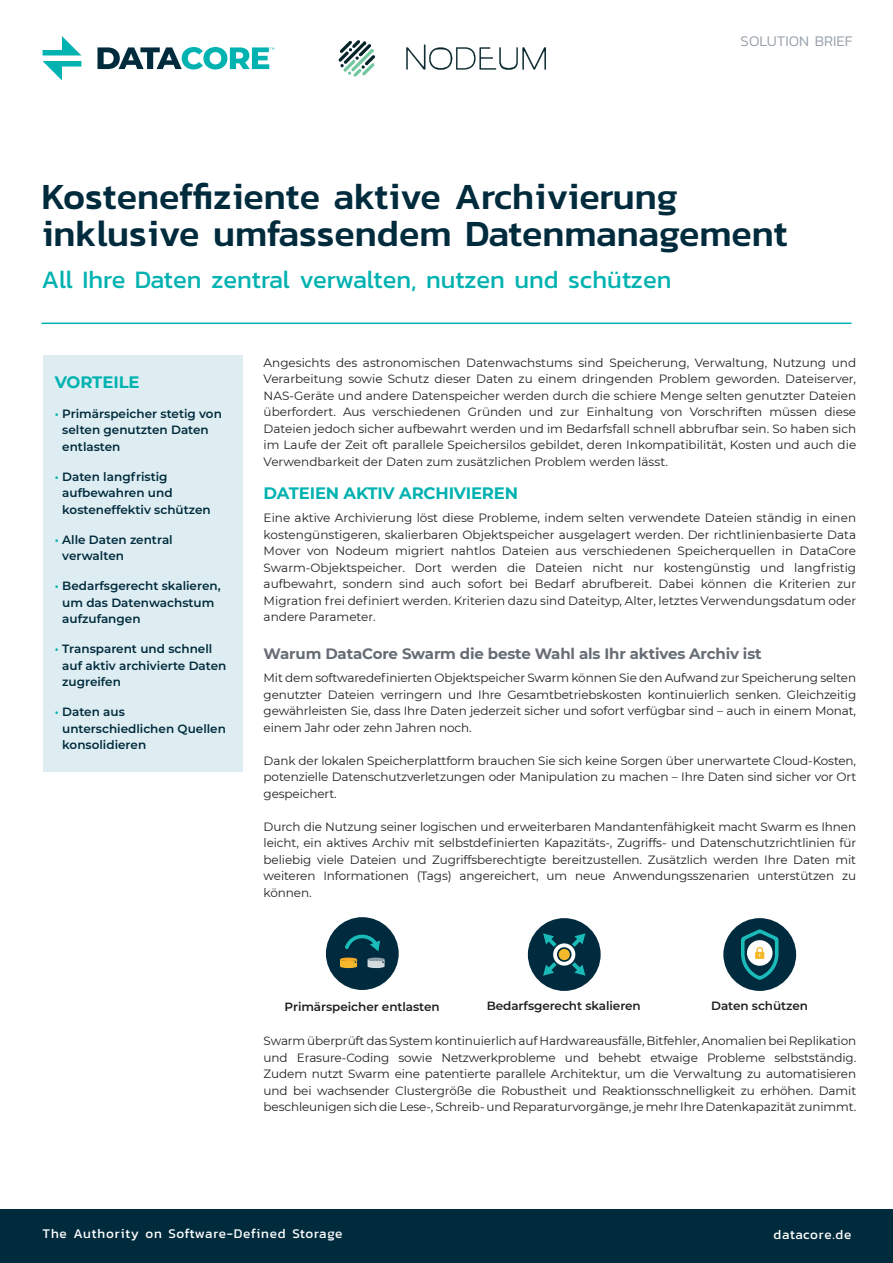
<style>
.page{position:relative;width:893px;height:1263px;background:#fff}
.page>*{position:absolute;margin:0;border:0;box-sizing:border-box;transform-origin:0 0}
.t1{font:500 37.5px/37.5px "Kanit";color:#002b3d}
.t2{font:25.5px "Kanit";color:#00b2b0}
.t3{font:700 16.5px "Montserrat";letter-spacing:-.01em;color:#00b2b0}
.t4{font:700 15px "Montserrat";letter-spacing:-.01em;color:#666d75}
.t5{font:300 15px "Kanit";color:#99a3ad}
.t6{font:13.5px "Kanit";letter-spacing:.05em;color:#fff}
.t7{font:12px/16.5px "Montserrat";letter-spacing:-.01em;color:#231f20;text-align:justify}
.t8{font:600 12px/16.5px "Montserrat";color:#002b3d}
.t9{font:600 12px "Montserrat";letter-spacing:-.005em;color:#231f20}
.s1{color:#00b2b0}
</style>
<div class="page">
<div style="left:0;top:1209px;width:893px;height:54px;background:#002b3d"></div>
<svg style="left:43px;top:36px;width:38px;height:19px"></svg>
<svg style="left:43px;top:61px;width:38px;height:19px"></svg>
<svg style="left:98px;top:47px;width:176px;height:22px"></svg>
<div style="left:44px;top:355px;width:199px;height:416px;background:#deedf2"></div>
<hr style="left:41px;top:323px;width:810px;height:1px;background:#00b2b0">
<svg style="left:406px;top:45px;width:140px;height:25px"></svg>
<svg style="left:338px;top:40px;width:37px;height:37px"></svg>
<div style="left:723px;top:918px;width:73px;height:73px;background:#002a3d;border-radius:50%"></div>
<svg style="left:741px;top:929px;width:37px;height:51px"></svg>
<div style="left:528px;top:918px;width:73px;height:73px;background:#002a3d;border-radius:50%"></div>
<svg style="left:543px;top:933px;width:42px;height:43px"></svg>
<div style="left:326px;top:917px;width:73px;height:73px;background:#002a3d;border-radius:50%"></div>
<svg style="left:345px;top:934px;width:35px;height:17px"></svg>
<svg style="left:340px;top:957px;width:17px;height:4px"></svg>
<svg style="left:340px;top:959px;width:17px;height:9px"></svg>
<svg style="left:368px;top:957px;width:17px;height:4px"></svg>
<svg style="left:368px;top:959px;width:17px;height:9px"></svg>
<p class="t5" style="left:741px;top:30px;width:114px">SOLUTION BRIEF</p>
<h1 class="t1" style="left:41px;top:176px;width:748px">Kosteneffiziente aktive Archivierung inklusive umfassendem Datenmanagement</h1>
<h2 class="t2" style="left:41px;top:261px;width:631px">All Ihre Daten zentral verwalten, nutzen und schützen</h2>
<h3 class="t3" style="left:55px;top:370px;width:86px">VORTEILE</h3>
<p class="t8" style="left:62px;top:405px;width:161px;text-indent:-8px"><span class="s1">•</span> Primärspeicher stetig von selten genutzten Daten entlasten</p>
<p class="t8" style="left:62px;top:468px;width:150px;text-indent:-8px"><span class="s1">•</span> Daten langfristig aufbewahren und kosteneffektiv schützen</p>
<p class="t8" style="left:62px;top:531px;width:112px;text-indent:-8px"><span class="s1">•</span> Alle Daten zentral verwalten</p>
<p class="t8" style="left:62px;top:577px;width:160px;text-indent:-8px"><span class="s1">•</span> Bedarfsgerecht skalieren, um das Datenwachstum aufzufangen</p>
<p class="t8" style="left:62px;top:640px;width:166px;text-indent:-8px"><span class="s1">•</span> Transparent und schnell auf aktiv archivierte Daten zugreifen</p>
<p class="t8" style="left:62px;top:703px;width:165px;text-indent:-8px"><span class="s1">•</span> Daten aus unterschiedlichen Quellen konsolidieren</p>
<p class="t7" style="left:264px;top:354px;width:594px">Angesichts des astronomischen Datenwachstums sind Speicherung, Verwaltung, Nutzung und Verarbeitung sowie Schutz dieser Daten zu einem dringenden Problem geworden. Dateiserver, NAS-Geräte und andere Datenspeicher werden durch die schiere Menge selten genutzter Dateien überfordert. Aus verschiedenen Gründen und zur Einhaltung von Vorschriften müssen diese Dateien jedoch sicher aufbewahrt werden und im Bedarfsfall schnell abbrufbar sein. So haben sich im Laufe der Zeit oft parallele Speichersilos gebildet, deren Inkompatibilität, Kosten und auch die Verwendbarkeit der Daten zum zusätzlichen Problem werden lässt.</p>
<h3 class="t3" style="left:264px;top:481px;width:256px">DATEIEN AKTIV ARCHIVIEREN</h3>
<p class="t7" style="left:264px;top:509px;width:594px">Eine aktive Archivierung löst diese Probleme, indem selten verwendete Dateien ständig in einen kostengünstigeren, skalierbaren Objektspeicher ausgelagert werden. Der richtlinienbasierte Data Mover von Nodeum migriert nahtlos Dateien aus verschiedenen Speicherquellen in DataCore Swarm-Objektspeicher. Dort werden die Dateien nicht nur kostengünstig und langfristig aufbewahrt, sondern sind auch sofort bei Bedarf abrufbereit. Dabei können die Kriterien zur Migration frei definiert werden. Kriterien dazu sind Dateityp, Alter, letztes Verwendungsdatum oder andere Parameter.</p>
<p class="t4" style="left:264px;top:643px;width:499px">Warum DataCore Swarm die beste Wahl als Ihr aktives Archiv ist</p>
<p class="t7" style="left:264px;top:669px;width:594px">Mit dem softwaredefinierten Objektspeicher Swarm können Sie den Aufwand zur Speicherung selten genutzter Dateien verringern und Ihre Gesamtbetriebskosten kontinuierlich senken. Gleichzeitig gewährleisten Sie, dass Ihre Daten jederzeit sicher und sofort verfügbar sind – auch in einem Monat, einem Jahr oder zehn Jahren noch.</p>
<p class="t7" style="left:264px;top:752px;width:594px">Dank der lokalen Speicherplattform brauchen Sie sich keine Sorgen über unerwartete Cloud-Kosten, potenzielle Datenschutzverletzungen oder Manipulation zu machen – Ihre Daten sind sicher vor Ort gespeichert.</p>
<p class="t7" style="left:264px;top:818px;width:594px">Durch die Nutzung seiner logischen und erweiterbaren Mandantenfähigkeit macht Swarm es Ihnen leicht, ein aktives Archiv mit selbstdefinierten Kapazitäts-, Zugriffs- und Datenschutzrichtlinien für beliebig viele Dateien und Zugriffsberechtigte bereitzustellen. Zusätzlich werden Ihre Daten mit weiteren Informationen (Tags) angereichert, um neue Anwendungsszenarien unterstützen zu können.</p>
<p class="t9" style="left:285px;top:998px;width:157px">Primärspeicher entlasten</p>
<p class="t9" style="left:487px;top:997px;width:156px">Bedarfsgerecht skalieren</p>
<p class="t9" style="left:711px;top:997px;width:98px">Daten schützen</p>
<p class="t7" style="left:264px;top:1032px;width:594px">Swarm überprüft das System kontinuierlich auf Hardwareausfälle, Bitfehler, Anomalien bei Replikation und Erasure-Coding sowie Netzwerkprobleme und behebt etwaige Probleme selbstständig.<br>Zudem nutzt Swarm eine patentierte parallele Architektur, um die Verwaltung zu automatisieren und bei wachsender Clustergröße die Robustheit und Reaktionsschnelligkeit zu erhöhen. Damit beschleunigen sich die Lese-, Schreib- und Reparaturvorgänge, je mehr Ihre Datenkapazität zunimmt.</p>
<p class="t6" style="left:43px;top:1224px;width:301px">The Authority on Software-Defined Storage</p>
<p class="t6" style="left:774px;top:1225px;width:79px">datacore.de</p>
</div>
